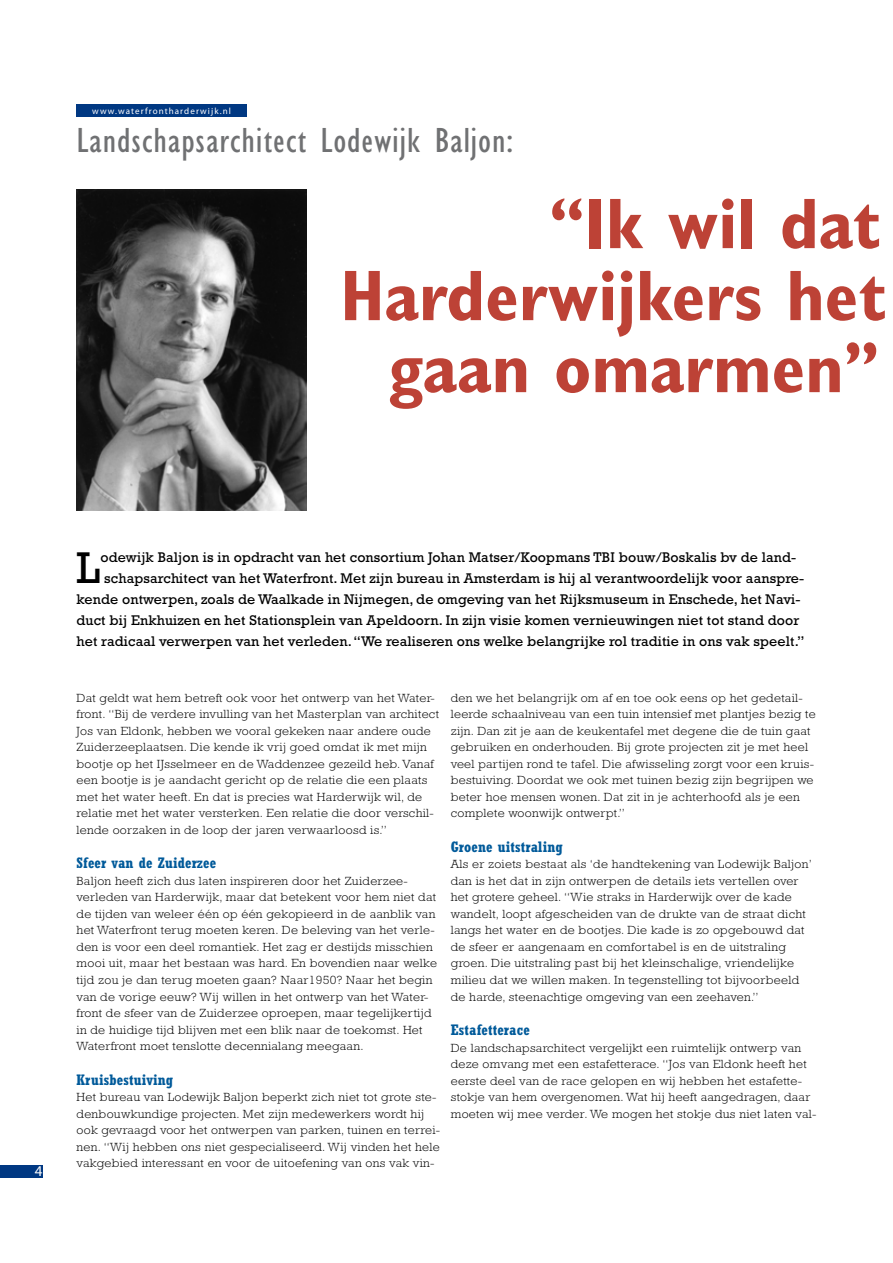
<style>
.page{position:relative;width:893px;height:1263px;background:#fff}
.page>*{position:absolute;margin:0;border:0;box-sizing:border-box;transform-origin:0 0}
.t1{font:700 condensed 72px/72px "Gill Sans Std";color:#bd4236;text-align:right}
.t2{font:45.15px "Rockwell Std";color:#000}
.t3{font:condensed 36px "Gill Sans Std";letter-spacing:.025em;color:#707173;scale:1.05 1}
.t4{font:700 condensed 15px "Rockwell Std";letter-spacing:.01em;color:#005a9a}
.t5{font:15px "Myriad Pro";color:#fff}
.t6{font:14.25px "Rockwell Std";letter-spacing:.01em;color:#000}
.t7{font:300 12px/16.5px "Rockwell Std";letter-spacing:.025em;color:#000;scale:1.05 1}
.t8{font:9px "Myriad Pro";letter-spacing:.12em;color:#fff}
</style>
<div class="page">
<svg style="left:0;top:1165px;width:43px;height:13px"></svg>
<img style="left:77px;top:189px;width:229px;height:322px">
<div style="left:77px;top:104px;width:170px;height:13px;background:#003882"></div>
<p class="t8" style="left:92px;top:106px;width:140px">www.waterfrontharderwijk.nl</p>
<h3 class="t3" style="left:77px;top:121px;width:417px">Landschapsarchitect Lodewijk Baljon:</h3>
<h1 class="t1" style="left:340px;top:187px;width:548px">“Ik wil dat<br>Harderwijkers het gaan omarmen”</h1>
<p class="t5" style="left:35px;top:1163px;width:9px">4</p>
<h2 class="t2" style="left:77px;top:541px;width:25px">L</h2>
<p class="t6" style="left:101px;top:549px;width:697px">odewijk Baljon is in opdracht van het consortium Johan Matser/Koopmans TBI bouw/Boskalis bv de land-</p>
<p class="t6" style="left:104px;top:570px;width:701px">schapsarchitect van het Waterfront. Met zijn bureau in Amsterdam is hij al verantwoordelijk voor aanspre-</p>
<p class="t6" style="left:77px;top:591px;width:726px">kende ontwerpen, zoals de Waalkade in Nijmegen, de omgeving van het Rijksmuseum in Enschede, het Navi-</p>
<p class="t6" style="left:77px;top:612px;width:724px">duct bij Enkhuizen en het Stationsplein van Apeldoorn. In zijn visie komen vernieuwingen niet tot stand door</p>
<p class="t6" style="left:77px;top:633px;width:730px">het radicaal verwerpen van het verleden. “We realiseren ons welke belangrijke rol traditie in ons vak speelt.”</p>
<p class="t7" style="left:77px;top:690px;width:347px">Dat geldt wat hem betreft ook voor het ontwerp van het Water&shy;front. “Bij de verdere invulling van het Masterplan van architect Jos van Eldonk, hebben we vooral gekeken naar andere oude Zuiderzeeplaatsen. Die kende ik vrij goed omdat ik met mijn bootje op het IJsselmeer en de Waddenzee gezeild heb. Vanaf een bootje is je aandacht gericht op de relatie die een plaats met het water heeft. En dat is precies wat Harderwijk wil, de relatie met het water versterken. Een relatie die door verschil&shy;lende oorzaken in de loop der jaren verwaarloosd is.”</p>
<p class="t4" style="left:77px;top:854px;width:141px">Sfeer van de Zuiderzee</p>
<p class="t7" style="left:77px;top:873px;width:345px">Baljon heeft zich dus laten inspireren door het Zuiderzee&shy;verleden van Harderwijk, maar dat betekent voor hem niet dat de tijden van weleer één op één gekopieerd in de aanblik van het Waterfront terug moeten keren. De beleving van het verle&shy;den is voor een deel romantiek. Het zag er destijds misschien mooi uit, maar het bestaan was hard. En bovendien naar welke tijd zou je dan terug moeten gaan? Naar1950? Naar het begin van de vorige eeuw? Wij willen in het ontwerp van het Water&shy;front de sfeer van de Zuiderzee oproepen, maar tegelijkertijd in de huidige tijd blijven met een blik naar de toekomst. Het Waterfront moet tenslotte decennialang meegaan.</p>
<p class="t4" style="left:77px;top:1070px;width:98px">Kruisbestuiving</p>
<p class="t7" style="left:77px;top:1089px;width:348px">Het bureau van Lodewijk Baljon beperkt zich niet tot grote ste&shy;denbouwkundige projecten. Met zijn medewerkers wordt hij ook gevraagd voor het ontwerpen van parken, tuinen en terrei&shy;nen. “Wij hebben ons niet gespecialiseerd. Wij vinden het hele vakgebied interessant en voor de uitoefening van ons vak vin-</p>
<p class="t7" style="left:451px;top:690px;width:349px">den we het belangrijk om af en toe ook eens op het gedetail&shy;leerde schaalniveau van een tuin intensief met plantjes bezig te zijn. Dan zit je aan de keukentafel met degene die de tuin gaat gebruiken en onderhouden. Bij grote projecten zit je met heel veel partijen rond te tafel. Die afwisseling zorgt voor een kruis&shy;bestuiving. Doordat we ook met tuinen bezig zijn begrijpen we beter hoe mensen wonen. Dat zit in je achterhoofd als je een complete woonwijk ontwerpt.”</p>
<p class="t4" style="left:451px;top:838px;width:114px">Groene uitstraling</p>
<p class="t7" style="left:451px;top:856px;width:346px">Als er zoiets bestaat als ‘de handtekening van Lodewijk Baljon’ dan is het dat in zijn ontwerpen de details iets vertellen over het grotere geheel. “Wie straks in Harderwijk over de kade wandelt, loopt afgescheiden van de drukte van de straat dicht langs het water en de bootjes. Die kade is zo opgebouwd dat de sfeer er aangenaam en comfortabel is en de uitstraling groen. Die uitstraling past bij het kleinschalige, vriendelijke milieu dat we willen maken. In tegenstelling tot bijvoorbeeld de harde, steenachtige omgeving van een zeehaven.”</p>
<p class="t4" style="left:451px;top:1021px;width:81px">Estafetterace</p>
<p class="t7" style="left:451px;top:1039px;width:349px">De landschapsarchitect vergelijkt een ruimtelijk ontwerp van deze omvang met een estafetterace. “Jos van Eldonk heeft het eerste deel van de race gelopen en wij hebben het estafette&shy;stokje van hem overgenomen. Wat hij heeft aangedragen, daar moeten wij mee verder. We mogen het stokje dus niet laten val-</p>
</div>
